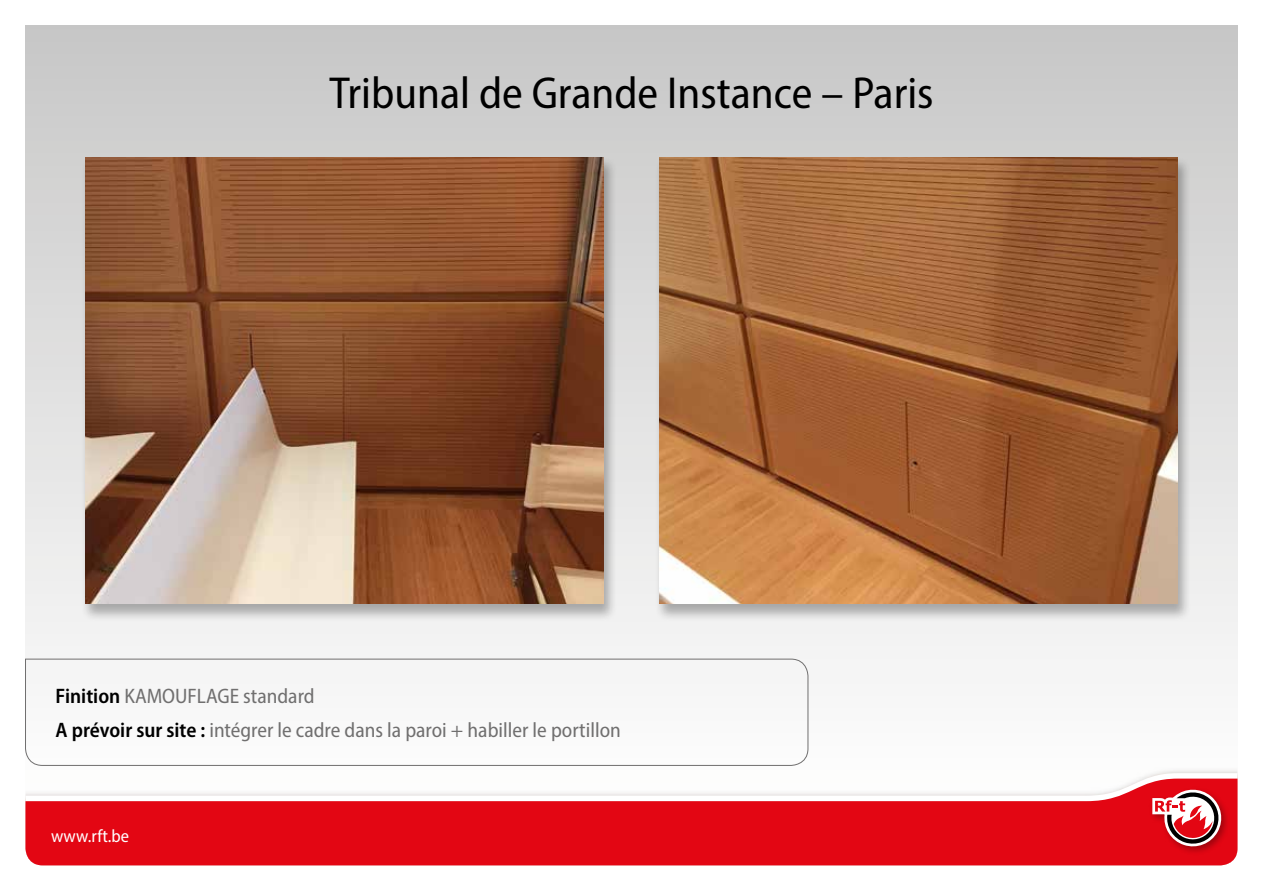
<style>
.page{position:relative;width:1263px;height:893px;background:#fff}
.page>*{position:absolute;margin:0;border:0;box-sizing:border-box;transform-origin:0 0}
.t1{font:semi-condensed 45px "Myriad Pro";color:#000}
.t2{font:semi-condensed 21px/33.8px "Myriad Pro";color:#706f6f}
.t3{font:semi-condensed 18px "Myriad Pro";letter-spacing:.015em;color:#fff}
.s1{font-weight:600;color:#000}
</style>
<div class="page">
<div style="left:26px;top:26px;width:1211px;height:790px;background:linear-gradient(to bottom,#c7c7c7,#fff)"></div>
<img style="left:26px;top:767px;width:1211px;height:6px">
<svg style="left:26px;top:773px;width:1211px;height:6px"></svg>
<svg style="left:26px;top:779px;width:1211px;height:86px;fill:#e30613"></svg>
<img style="left:1147px;top:784px;width:85px;height:73px">
<svg style="left:1149px;top:784px;width:82px;height:65px"></svg>
<div style="left:80px;top:157px;width:537px;height:464px;background:#000;opacity:.3"></div>
<img style="left:85px;top:157px;width:519px;height:447px">
<div style="left:654px;top:157px;width:537px;height:464px;background:#000;opacity:.3"></div>
<img style="left:659px;top:157px;width:519px;height:447px">
<svg style="left:25px;top:658px;width:784px;height:108px"></svg>
<h1 class="t1" style="left:329px;top:66px;width:606px">Tribunal de Grande Instance – Paris</h1>
<p class="t2" style="left:56px;top:679px;width:567px"><span class="s1">Finition</span> KAMOUFLAGE standard<br><span class="s1">A prévoir sur site :</span> intégrer le cadre dans la paroi + habiller le portillon</p>
<p class="t3" style="left:51px;top:825px;width:80px">www.rft.be</p>
</div>
